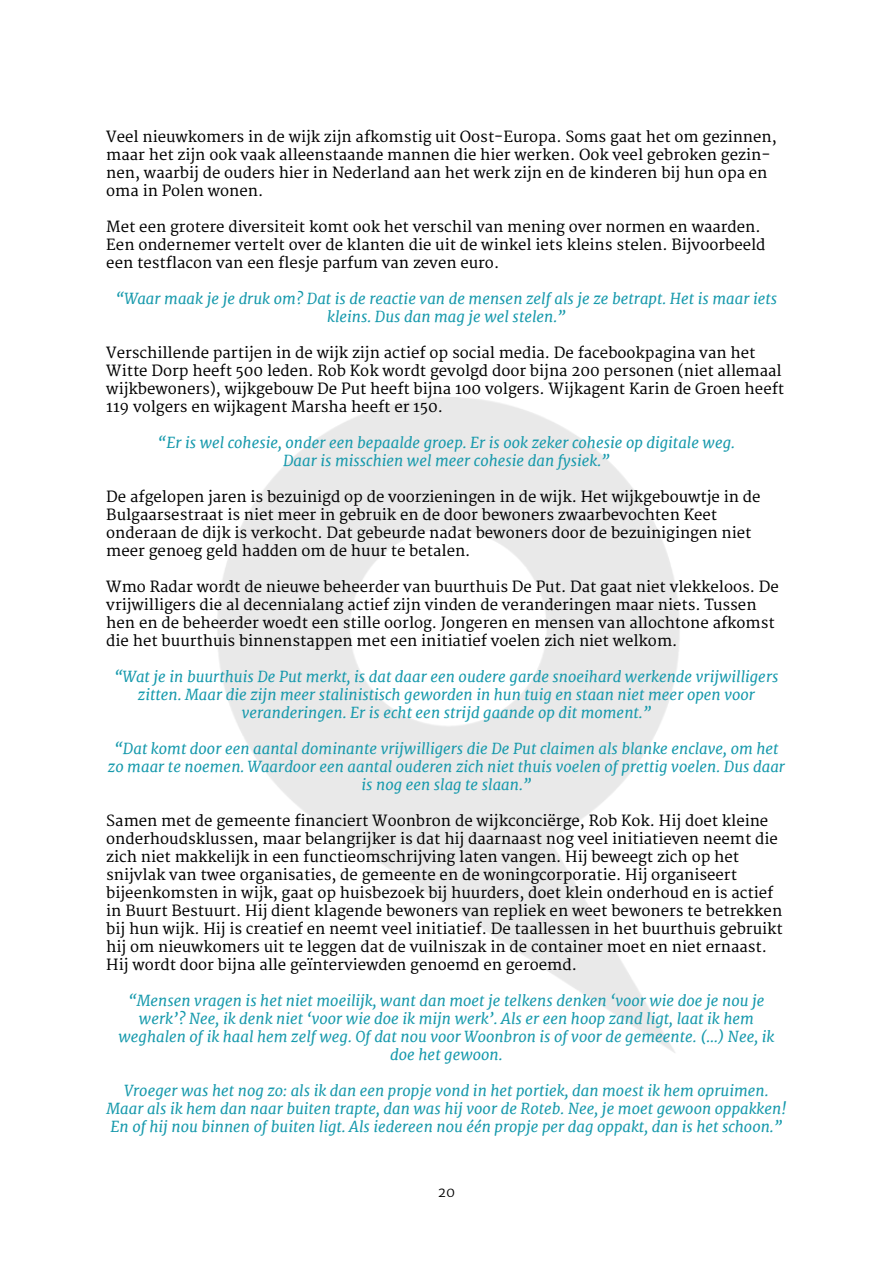
<style>
.page{position:relative;width:893px;height:1263px;background:#fff}
.page>*{position:absolute;margin:0;border:0;box-sizing:border-box;transform-origin:0 0}
.t1{font:15px/18px "Merriweather";color:#000}
.t2{font:italic 15px/18px "Merriweather";color:#1699ac;text-align:center}
.t3{font:13.5px "Merriweather Sans";color:#000}
</style>
<div class="page">
<p class="t1" style="left:106px;top:128px;width:672px">Veel nieuwkomers in de wijk zijn afkomstig uit Oost-Europa. Soms gaat het om gezinnen, maar het zijn ook vaak alleenstaande mannen die hier werken. Ook veel gebroken gezin&shy;nen, waarbij de ouders hier in Nederland aan het werk zijn en de kinderen bij hun opa en oma in Polen wonen.</p>
<p class="t1" style="left:106px;top:218px;width:661px">Met een grotere diversiteit komt ook het verschil van mening over normen en waarden.<br>Een ondernemer vertelt over de klanten die uit de winkel iets kleins stelen. Bijvoorbeeld een testflacon van een flesje parfum van zeven euro.</p>
<p class="t2" style="left:116px;top:289px;width:663px">“Waar maak je je druk om? Dat is de reactie van de mensen zelf als je ze betrapt. Het is maar iets kleins. Dus dan mag je wel stelen.”</p>
<p class="t1" style="left:106px;top:344px;width:679px">Verschillende partijen in de wijk zijn actief op social media. De facebookpagina van het Witte Dorp heeft 500 leden. Rob Kok wordt gevolgd door bijna 200 personen (niet allemaal wijkbewoners), wijkgebouw De Put heeft bijna 100 volgers. Wijkagent Karin de Groen heeft 119 volgers en wijkagent Marsha heeft er 150.</p>
<p class="t2" style="left:158px;top:433px;width:579px">“Er is wel cohesie, onder een bepaalde groep. Er is ook zeker cohesie op digitale weg.<br>Daar is misschien wel meer cohesie dan fysiek.”</p>
<p class="t1" style="left:106px;top:488px;width:656px">De afgelopen jaren is bezuinigd op de voorzieningen in de wijk. Het wijkgebouwtje in de Bulgaarsestraat is niet meer in gebruik en de door bewoners zwaarbevochten Keet onderaan de dijk is verkocht. Dat gebeurde nadat bewoners door de bezuinigingen niet meer genoeg geld hadden om de huur te betalen.</p>
<p class="t1" style="left:106px;top:578px;width:674px">Wmo Radar wordt de nieuwe beheerder van buurthuis De Put. Dat gaat niet vlekkeloos. De vrijwilligers die al decennialang actief zijn vinden de veranderingen maar niets. Tussen hen en de beheerder woedt een stille oorlog. Jongeren en mensen van allochtone afkomst die het buurthuis binnenstappen met een initiatief voelen zich niet welkom.</p>
<p class="t2" style="left:114px;top:667px;width:665px">“Wat je in buurthuis De Put merkt, is dat daar een oudere garde snoeihard werkende vrijwilligers zitten. Maar die zijn meer stalinistisch geworden in hun tuig en staan niet meer open voor veranderingen. Er is echt een strijd gaande op dit moment.”</p>
<p class="t2" style="left:108px;top:739px;width:679px">“Dat komt door een aantal dominante vrijwilligers die De Put claimen als blanke enclave, om het zo maar te noemen. Waardoor een aantal ouderen zich niet thuis voelen of prettig voelen. Dus daar is nog een slag te slaan.”</p>
<p class="t1" style="left:106px;top:812px;width:678px">Samen met de gemeente financiert Woonbron de wijkconciërge, Rob Kok. Hij doet kleine onderhoudsklussen, maar belangrijker is dat hij daarnaast nog veel initiatieven neemt die zich niet makkelijk in een functieomschrijving laten vangen. Hij beweegt zich op het snijvlak van twee organisaties, de gemeente en de woningcorporatie. Hij organiseert bijeenkomsten in wijk, gaat op huisbezoek bij huurders, doet klein onderhoud en is actief in Buurt Bestuurt. Hij dient klagende bewoners van repliek en weet bewoners te betrekken bij hun wijk. Hij is creatief en neemt veel initiatief. De taallessen in het buurthuis gebruikt hij om nieuwkomers uit te leggen dat de vuilniszak in de container moet en niet ernaast.<br>Hij wordt door bijna alle geïnterviewden genoemd en geroemd.</p>
<p class="t2" style="left:118px;top:991px;width:657px">“Mensen vragen is het niet moeilijk, want dan moet je telkens denken ‘voor wie doe je nou je werk’? Nee, ik denk niet ‘voor wie doe ik mijn werk’. Als er een hoop zand ligt, laat ik hem weghalen of ik haal hem zelf weg. Of dat nou voor Woonbron is of voor de gemeente. (…) Nee, ik doe het gewoon.</p>
<p class="t2" style="left:106px;top:1081px;width:681px">Vroeger was het nog zo: als ik dan een propje vond in het portiek, dan moest ik hem opruimen.<br>Maar als ik hem dan naar buiten trapte, dan was hij voor de Roteb. Nee, je moet gewoon oppakken!<br>En of hij nou binnen of buiten ligt. Als iedereen nou één propje per dag oppakt, dan is het schoon.”</p>
<p class="t3" style="left:438px;top:1184px;width:19px">20</p>
</div>
